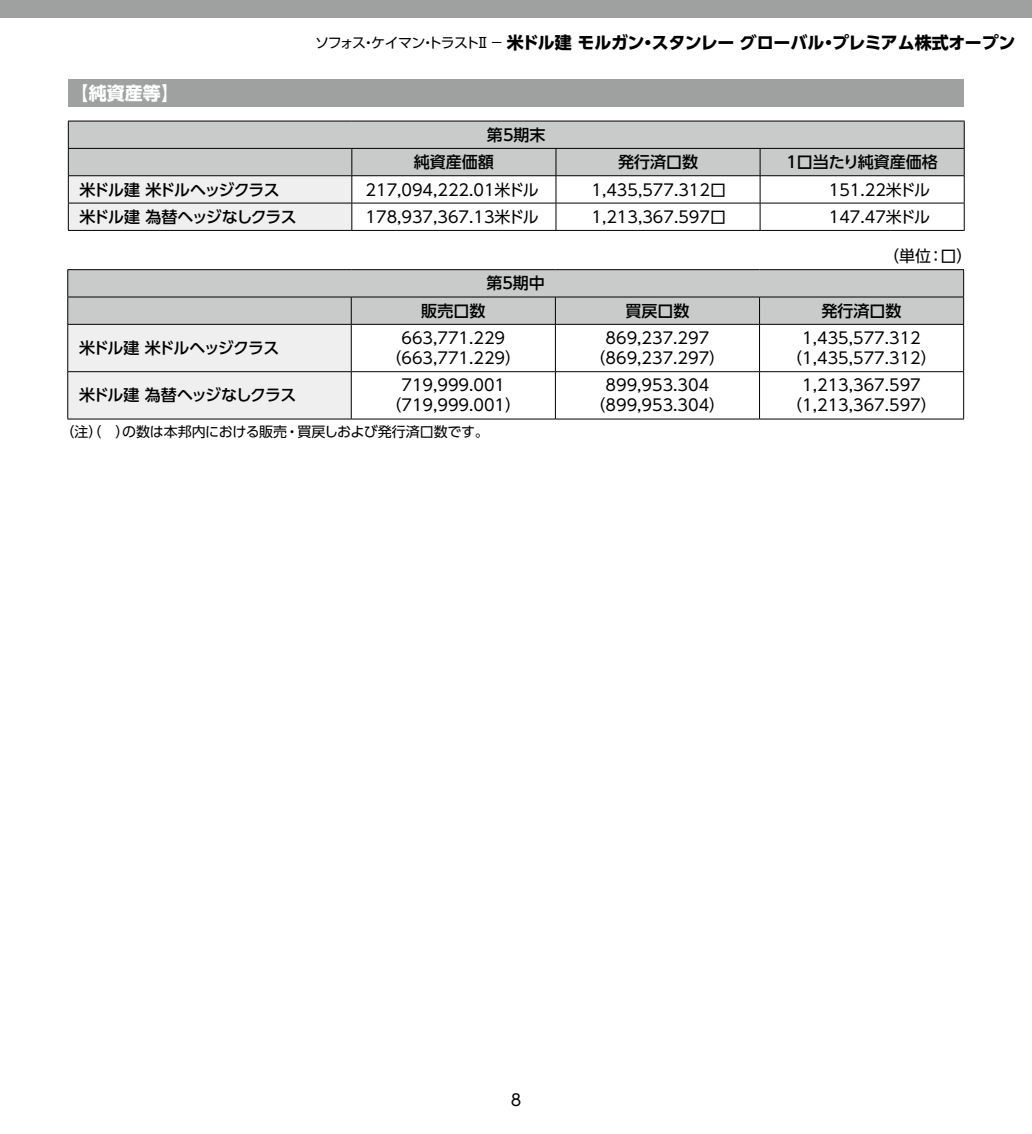
<style>
.page{position:relative;width:1032px;height:1134px;background:#fff}
.page>*{position:absolute;margin:0;border:0;box-sizing:border-box;transform-origin:0 0}
.t1{font:700 18px "UD Shin Go Pro";color:#fff}
.t2{font:700 17px "UD Shin Go Pro";letter-spacing:-.02em;color:#000}
.t3{font:16px/20px "UD Shin Go Pro";color:#000;text-align:center}
.t4{font:500 16px "UD Shin Go Pro";letter-spacing:-.065em;color:#000}
.t5{font:500 16px/27.4px "UD Shin Go Pro";color:#000}
.t6{font:14px "UD Shin Go Pro";letter-spacing:-.015em;color:#000}
.s1{font-weight:400;font-size:14px}
</style>
<div class="page">
<div style="left:0;top:0;width:1032px;height:17px;background:#9fa0a0"></div>
<div style="left:68px;top:79px;width:896px;height:28px;background:#9fa0a0"></div>
<div style="left:352px;top:122px;width:612px;height:53px;background:#c9caca"></div>
<hr style="left:352px;top:121px;width:204px;height:1px;background:#000">
<hr style="left:556px;top:121px;width:204px;height:1px;background:#000">
<hr style="left:760px;top:121px;width:204px;height:1px;background:#000">
<hr style="left:352px;top:148px;width:204px;height:1px;background:#000">
<hr style="left:556px;top:148px;width:204px;height:1px;background:#000">
<hr style="left:760px;top:148px;width:204px;height:1px;background:#000">
<hr style="left:352px;top:175px;width:204px;height:1px;background:#000">
<hr style="left:556px;top:175px;width:204px;height:1px;background:#000">
<hr style="left:760px;top:175px;width:204px;height:1px;background:#000">
<hr style="left:352px;top:203px;width:204px;height:1px;background:#000">
<svg style="left:68px;top:121px;width:284px;height:109px"></svg>
<hr style="left:556px;top:203px;width:204px;height:1px;background:#000">
<svg style="left:556px;top:149px;width:1px;height:81px"></svg>
<hr style="left:760px;top:203px;width:204px;height:1px;background:#000">
<svg style="left:760px;top:149px;width:1px;height:81px"></svg>
<svg style="left:964px;top:121px;width:1px;height:109px"></svg>
<hr style="left:68px;top:230px;width:284px;height:1px;background:#000">
<hr style="left:352px;top:230px;width:204px;height:1px;background:#000">
<hr style="left:556px;top:230px;width:204px;height:1px;background:#000">
<hr style="left:760px;top:230px;width:204px;height:1px;background:#000">
<div style="left:352px;top:270px;width:611px;height:54px;background:#c9caca"></div>
<hr style="left:67px;top:269px;width:284px;height:1px;background:#000">
<hr style="left:351px;top:269px;width:204px;height:1px;background:#000">
<hr style="left:555px;top:269px;width:204px;height:1px;background:#000">
<hr style="left:759px;top:269px;width:205px;height:1px;background:#000">
<hr style="left:351px;top:297px;width:204px;height:1px;background:#000">
<svg style="left:67px;top:270px;width:285px;height:149px"></svg>
<hr style="left:555px;top:297px;width:204px;height:1px;background:#000">
<svg style="left:555px;top:297px;width:1px;height:27px"></svg>
<hr style="left:759px;top:297px;width:205px;height:1px;background:#000">
<svg style="left:759px;top:297px;width:1px;height:27px"></svg>
<svg style="left:963px;top:270px;width:1px;height:54px"></svg>
<hr style="left:67px;top:324px;width:284px;height:1px;background:#000">
<hr style="left:67px;top:325px;width:1px;height:46px;background:#000">
<hr style="left:351px;top:324px;width:204px;height:1px;background:#000">
<hr style="left:351px;top:325px;width:1px;height:46px;background:#000">
<hr style="left:555px;top:324px;width:204px;height:1px;background:#000">
<hr style="left:555px;top:325px;width:1px;height:46px;background:#000">
<hr style="left:759px;top:324px;width:205px;height:1px;background:#000">
<hr style="left:759px;top:325px;width:1px;height:46px;background:#000">
<hr style="left:963px;top:325px;width:1px;height:46px;background:#000">
<hr style="left:67px;top:371px;width:284px;height:1px;background:#000">
<hr style="left:67px;top:372px;width:1px;height:47px;background:#000">
<hr style="left:351px;top:371px;width:204px;height:1px;background:#000">
<hr style="left:351px;top:372px;width:1px;height:47px;background:#000">
<hr style="left:555px;top:371px;width:204px;height:1px;background:#000">
<hr style="left:555px;top:372px;width:1px;height:47px;background:#000">
<hr style="left:759px;top:371px;width:205px;height:1px;background:#000">
<hr style="left:759px;top:372px;width:1px;height:47px;background:#000">
<hr style="left:963px;top:372px;width:1px;height:47px;background:#000">
<hr style="left:67px;top:419px;width:284px;height:1px;background:#000">
<hr style="left:351px;top:419px;width:204px;height:1px;background:#000">
<hr style="left:555px;top:419px;width:204px;height:1px;background:#000">
<hr style="left:759px;top:419px;width:205px;height:1px;background:#000">
<p class="t1" style="left:70px;top:78px;width:110px">【純資産等】</p>
<p class="t2" style="left:315px;top:29px;width:702px"><span class="s1">ソフォス・ケイマン・トラストⅡ －</span> 米ドル建 モルガン・スタンレー グローバル・プレミアム株式オープン</p>
<p class="t5" style="left:414px;top:121px;width:133px;text-indent:73px">第5期末純資産価額</p>
<p class="t5" style="left:618px;top:148px;width:81px">発行済口数</p>
<p class="t5" style="left:786px;top:148px;width:153px">1口当たり純資産価格</p>
<p class="t4" style="left:80px;top:176px;width:202px">米ドル建 米ドルヘッジクラス</p>
<p class="t3" style="left:365px;top:179px;width:175px">217,094,222.01米ドル</p>
<p class="t3" style="left:591px;top:179px;width:136px">1,435,577.312口</p>
<p class="t3" style="left:829px;top:179px;width:103px">151.22米ドル</p>
<p class="t4" style="left:80px;top:204px;width:219px">米ドル建 為替ヘッジなしクラス</p>
<p class="t3" style="left:365px;top:206px;width:175px">178,937,367.13米ドル</p>
<p class="t3" style="left:591px;top:206px;width:136px">1,213,367.597口</p>
<p class="t3" style="left:829px;top:206px;width:103px">147.47米ドル</p>
<p class="t3" style="left:883px;top:245px;width:91px">（単位：口）</p>
<p class="t5" style="left:486px;top:269px;width:60px">第5期中</p>
<p class="t5" style="left:421px;top:296px;width:65px">販売口数</p>
<p class="t5" style="left:625px;top:296px;width:65px">買戻口数</p>
<p class="t5" style="left:821px;top:296px;width:81px">発行済口数</p>
<p class="t4" style="left:79px;top:335px;width:202px">米ドル建 米ドルヘッジクラス</p>
<p class="t3" style="left:385px;top:328px;width:137px">663,771.229（663,771.229）</p>
<p class="t3" style="left:590px;top:328px;width:137px">869,237.297（869,237.297）</p>
<p class="t3" style="left:786px;top:328px;width:152px">1,435,577.312（1,435,577.312）</p>
<p class="t4" style="left:79px;top:382px;width:219px">米ドル建 為替ヘッジなしクラス</p>
<p class="t3" style="left:385px;top:375px;width:137px">719,999.001（719,999.001）</p>
<p class="t3" style="left:590px;top:375px;width:137px">899,953.304（899,953.304）</p>
<p class="t3" style="left:786px;top:375px;width:152px">1,213,367.597（1,213,367.597）</p>
<p class="t6" style="left:61px;top:421px;width:430px">（注）（　）の数は本邦内における販売・買戻しおよび発行済口数です。</p>
<p class="t3" style="left:511px;top:1089px;width:12px">8</p>
</div>
